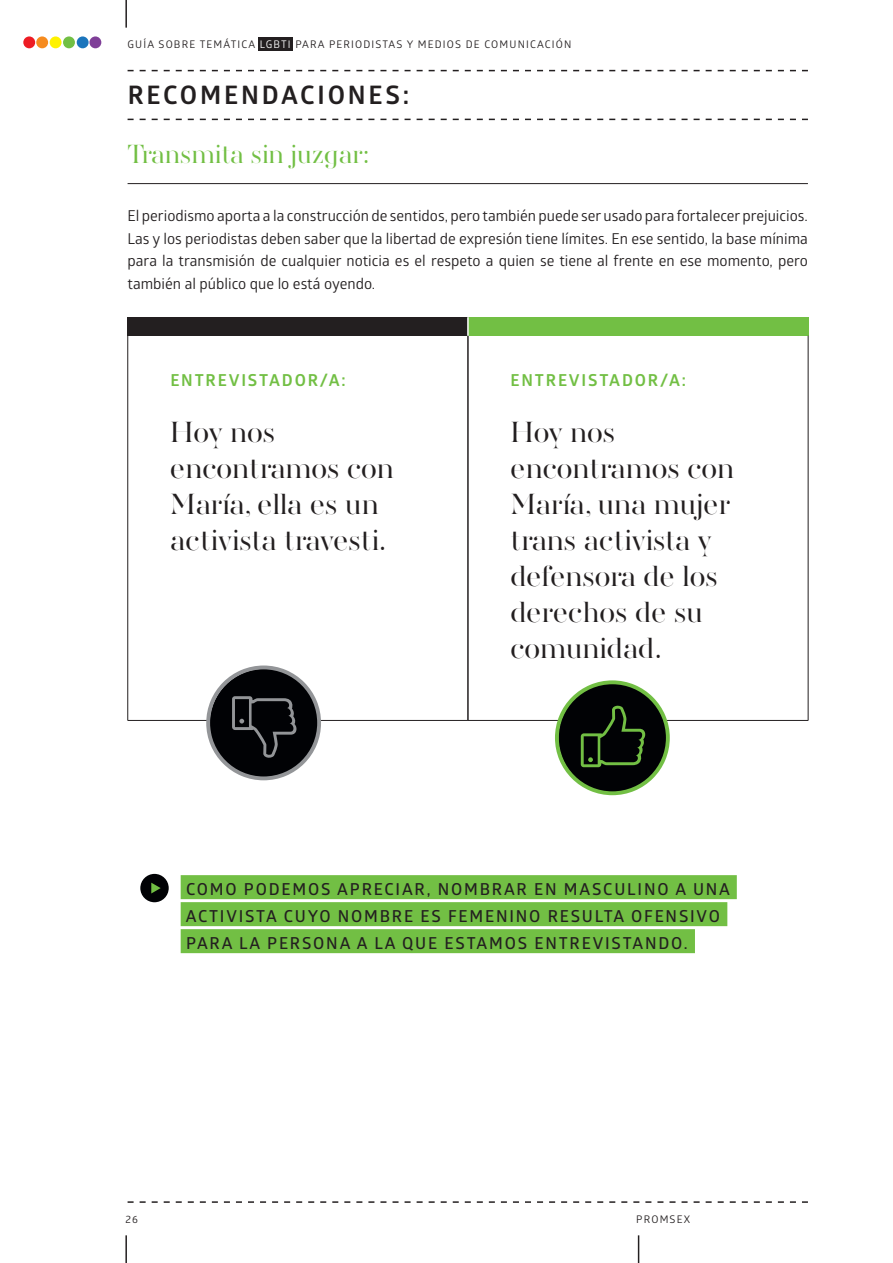
<style>
.page{position:relative;width:893px;height:1263px;background:#fff}
.page>*{position:absolute;margin:0;border:0;box-sizing:border-box;transform-origin:0 0}
.t1{font:300 30px/36px "AW Conqueror Didot";color:#231f20}
.t2{font:300 27px "AW Conqueror Didot";color:#72bf44}
.t3{font:700 25.5px "Glober";letter-spacing:.11em;color:#231f20}
.t4{font:600 16.5px/27px "Glober";letter-spacing:.11em;color:#231f20}
.t5{font:700 16.5px "Glober";letter-spacing:.11em;color:#72bf44}
.t6{font:15px/22.5px "Glober";color:#231f20;text-align:justify}
.t7{font:10.5px "Glober";letter-spacing:.11em;color:#231f20}
.s1{color:#fff}
</style>
<div class="page">
<svg style="left:638px;top:1235px;width:1px;height:28px"></svg>
<hr style="left:125px;top:1235px;width:2px;height:28px;background:#231f20">
<hr style="left:125px;top:0;width:2px;height:28px;background:#231f20">
<div style="left:50px;top:36px;width:12px;height:12px;background:#fff200;border-radius:50%"></div>
<div style="left:63px;top:36px;width:12px;height:12px;background:#72bf44;border-radius:50%"></div>
<div style="left:77px;top:36px;width:12px;height:12px;background:#1b75bc;border-radius:50%"></div>
<div style="left:89px;top:36px;width:12px;height:12px;background:#7f3f98;border-radius:50%"></div>
<div style="left:23px;top:36px;width:12px;height:12px;background:#ed1c24;border-radius:50%"></div>
<div style="left:36px;top:36px;width:12px;height:12px;background:#f68b1e;border-radius:50%"></div>
<svg style="left:128px;top:1201px;width:680px;height:2px"></svg>
<svg style="left:128px;top:70px;width:680px;height:1px"></svg>
<div style="left:258px;top:37px;width:34px;height:14px;background:#231f20"></div>
<div style="left:181px;top:875px;width:556px;height:24px;background:#72bf44"></div>
<div style="left:181px;top:902px;width:546px;height:24px;background:#72bf44"></div>
<div style="left:181px;top:929px;width:514px;height:24px;background:#72bf44"></div>
<div style="left:128px;top:317px;width:340px;height:19px;background:#231f20"></div>
<div style="left:468px;top:317px;width:340px;height:19px;background:#72bf44"></div>
<hr style="left:467px;top:336px;width:2px;height:384px;background:#231f20">
<svg style="left:467px;top:317px;width:2px;height:19px"></svg>
<hr style="left:127px;top:336px;width:1px;height:384px;background:#231f20">
<hr style="left:808px;top:336px;width:1px;height:384px;background:#231f20">
<hr style="left:128px;top:720px;width:340px;height:1px;background:#231f20">
<hr style="left:468px;top:720px;width:340px;height:1px;background:#231f20">
<svg style="left:128px;top:119px;width:680px;height:1px"></svg>
<hr style="left:128px;top:183px;width:680px;height:1px;background:#231f20">
<svg style="left:555px;top:680px;width:115px;height:115px"></svg>
<svg style="left:206px;top:665px;width:115px;height:115px"></svg>
<div style="left:140px;top:874px;width:29px;height:28px;background:#010205;border-radius:50%"></div>
<svg style="left:151px;top:883px;width:10px;height:10px"></svg>
<p class="t7" style="left:128px;top:40px;width:445px">GUÍA SOBRE TEMÁTICA <span class="s1">LGBTI</span> PARA PERIODISTAS Y MEDIOS DE COMUNICACIÓN</p>
<h3 class="t3" style="left:128px;top:86px;width:283px">RECOMENDACIONES:</h3>
<h2 class="t2" style="left:128px;top:143px;width:243px">Transmita sin juzgar:</h2>
<p class="t6" style="left:128px;top:206px;width:682px">El periodismo aporta a la construcción de sentidos, pero también puede ser usado para fortalecer prejuicios.<br>Las y los periodistas deben saber que la libertad de expresión tiene límites. En ese sentido, la base mínima para la transmisión de cualquier noticia es el respeto a quien se tiene al frente en ese momento, pero también al público que lo está oyendo.</p>
<p class="t5" style="left:170px;top:374px;width:177px">ENTREVISTADOR/A:</p>
<h1 class="t1" style="left:170px;top:417px;width:225px">Hoy nos encontramos con<br>María, ella es un activista travesti.</h1>
<p class="t5" style="left:511px;top:374px;width:177px">ENTREVISTADOR/A:</p>
<h1 class="t1" style="left:510px;top:417px;width:225px">Hoy nos encontramos con<br>María, una mujer trans activista y defensora de los derechos de su comunidad.</h1>
<p class="t4" style="left:186px;top:877px;width:546px">COMO PODEMOS APRECIAR, NOMBRAR EN MASCULINO A UNA<br>ACTIVISTA CUYO NOMBRE ES FEMENINO RESULTA OFENSIVO<br>PARA LA PERSONA A LA QUE ESTAMOS ENTREVISTANDO.</p>
<p class="t7" style="left:125px;top:1215px;width:14px">26</p>
<p class="t7" style="left:636px;top:1215px;width:55px">PROMSEX</p>
</div>
